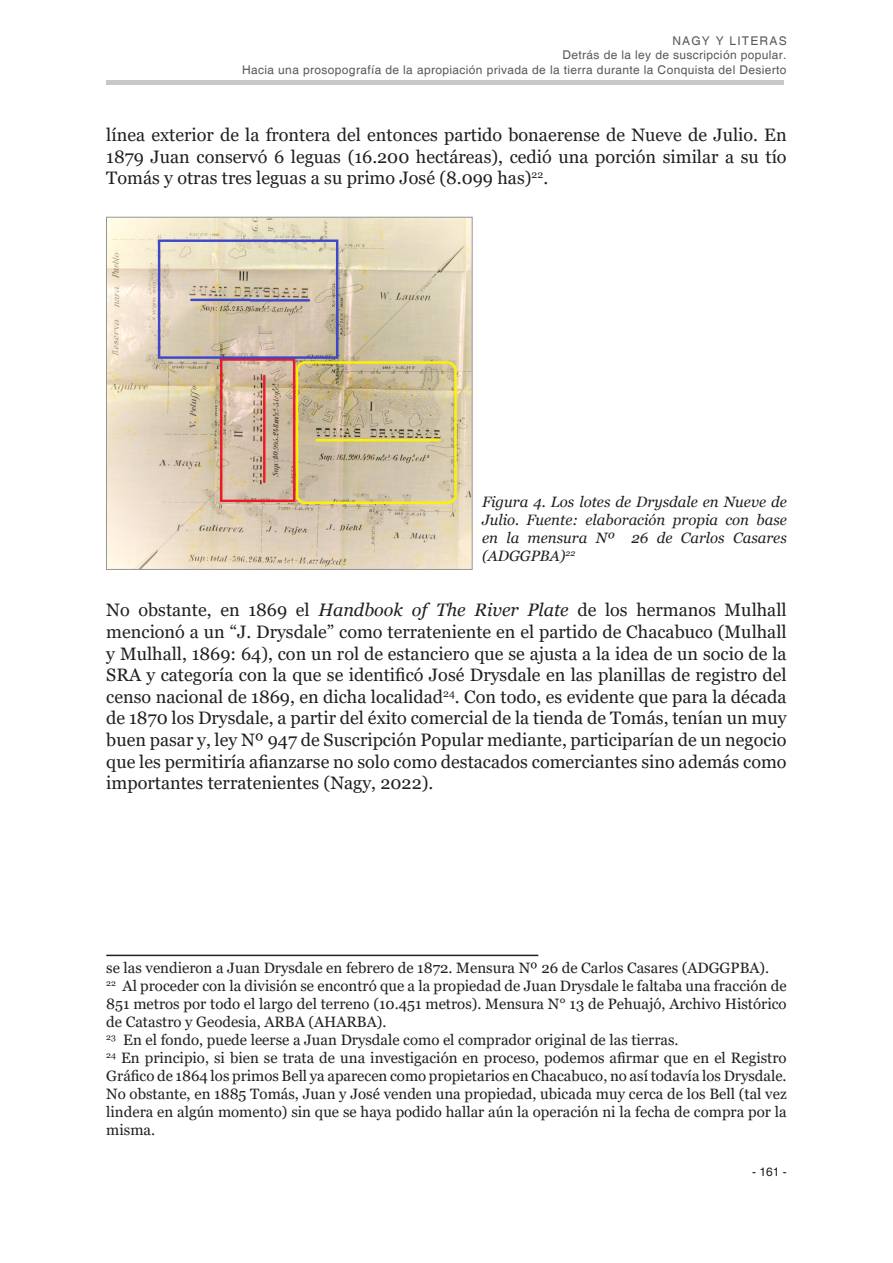
<style>
.page{position:relative;width:893px;height:1263px;background:#fff}
.page>*{position:absolute;margin:0;border:0;box-sizing:border-box;transform-origin:0 0}
.t1{font:18px/21.6px "Georgia";color:#231f20;text-align:justify}
.t2{font:15px/18px "Georgia";color:#231f20;text-align:justify}
.t3{font:italic 15px/18px "Georgia";color:#231f20;text-align:justify}
.t4{font:12px/14.4px "Helvetica";letter-spacing:.03em;color:#57585a;text-align:right}
.t5{font:12px "Helvetica";color:#231f20}
.s1{font-style:italic}
</style>
<div class="page">
<div style="left:106px;top:80px;width:678px;height:5px;background:#c7c8ca"></div>
<hr style="left:106px;top:955px;width:432px;height:1px;background:#231f20">
<img style="left:108px;top:219px;width:363px;height:349px">
<div style="left:106px;top:217px;width:367px;height:353px;border:1px solid #939598"></div>
<p class="t4" style="left:242px;top:34px;width:546px">NAGY Y LITERAS<br>Detrás de la ley de suscripción popular.<br>Hacia una prosopografía de la apropiación privada de la tierra durante la Conquista del Desierto</p>
<p class="t1" style="left:106px;top:125px;width:682px">línea exterior de la frontera del entonces partido bonaerense de Nueve de Julio. En 1879 Juan conservó 6 leguas (16.200 hectáreas), cedió una porción similar a su tío Tomás y otras tres leguas a su primo José (8.099 has)<sup>22</sup>.<sup>23</sup></p>
<p class="t3" style="left:482px;top:493px;width:306px">Figura 4. Los lotes de Drysdale en Nueve de Julio. Fuente: elaboración propia con base en la mensura Nº 26 de Carlos Casares (ADGGPBA)<sup>22</sup></p>
<p class="t1" style="left:106px;top:600px;width:682px">No obstante, en 1869 el <span class="s1">Handbook of The River Plate</span> de los hermanos Mulhall mencionó a un “J. Drysdale” como terrateniente en el partido de Chacabuco (Mulhall y Mulhall, 1869: 64), con un rol de estanciero que se ajusta a la idea de un socio de la SRA y categoría con la que se identificó José Drysdale en las planillas de registro del censo nacional de 1869, en dicha localidad<sup>24</sup>. Con todo, es evidente que para la década de 1870 los Drysdale, a partir del éxito comercial de la tienda de Tomás, tenían un muy buen pasar y, ley Nº 947 de Suscripción Popular mediante, participarían de un negocio que les permitiría afianzarse no solo como destacados comerciantes sino además como importantes terratenientes (Nagy, 2022).</p>
<p class="t2" style="left:106px;top:959px;width:664px">se las vendieron a Juan Drysdale en febrero de 1872. Mensura Nº 26 de Carlos Casares (ADGGPBA).</p>
<p class="t2" style="left:106px;top:977px;width:682px"><sup>22</sup> Al proceder con la división se encontró que a la propiedad de Juan Drysdale le faltaba una fracción de 851 metros por todo el largo del terreno (10.451 metros). Mensura N° 13 de Pehuajó, Archivo Histórico de Catastro y Geodesia, ARBA (AHARBA).</p>
<p class="t2" style="left:106px;top:1031px;width:574px"><sup>23</sup> En el fondo, puede leerse a Juan Drysdale como el comprador original de las tierras.</p>
<p class="t2" style="left:106px;top:1049px;width:682px"><sup>24</sup> En principio, si bien se trata de una investigación en proceso, podemos afirmar que en el Registro Gráfico de 1864 los primos Bell ya aparecen como propietarios en Chacabuco, no así todavía los Drysdale.<br>No obstante, en 1885 Tomás, Juan y José venden una propiedad, ubicada muy cerca de los Bell (tal vez lindera en algún momento) sin que se haya podido hallar aún la operación ni la fecha de compra por la misma.</p>
<p class="t5" style="left:752px;top:1165px;width:36px">- 161 -</p>
</div>
